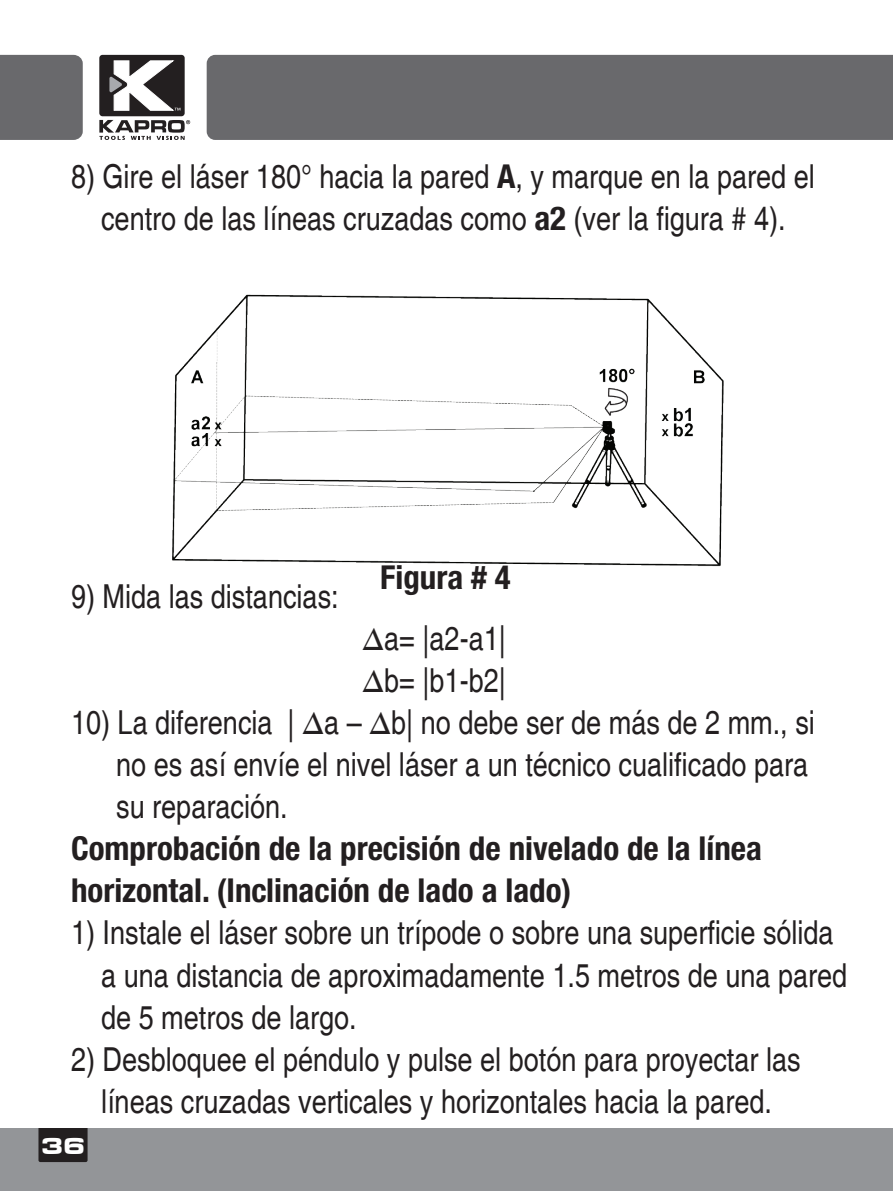
<style>
.page{position:relative;width:893px;height:1191px;background:#fff}
.page>*{position:absolute;margin:0;border:0;box-sizing:border-box;transform-origin:0 0}
.t1{font:condensed 33px/42px "Helvetica";color:#231f20}
.t2{font:700 condensed 33px/42px "Helvetica Neue";color:#231f20}
.t3{font:24px "Microgramma D Bold Exte";color:#fff}
.s1{font-family:"Helvetica Neue";font-weight:700}
</style>
<div class="page">
<div style="left:0;top:1128px;width:893px;height:63px;background:#939598"></div>
<div style="left:38px;top:1128px;width:50px;height:34px;background:#231f20"></div>
<div style="left:99px;top:55px;width:86px;height:61px;background:#231f20;border-radius:3px"></div>
<svg style="left:99px;top:120px;width:91px;height:20px"></svg>
<svg style="left:109px;top:61px;width:71px;height:49px"></svg>
<div style="left:0;top:55px;width:83px;height:85px;background:#69696c"></div>
<div style="left:207px;top:55px;width:686px;height:85px;background:#69696c"></div>
<img style="left:172px;top:294px;width:552px;height:273px">
<p class="t1" style="left:71px;top:156px;width:745px;text-align:center">8) Gire el láser 180° hacia la pared <span class="s1">A</span>, y marque en la pared el centro de las líneas cruzadas como <span class="s1">a2</span> (ver la figura # 4).</p>
<p class="t1" style="left:71px;top:576px;width:269px">9) Mida las distancias:</p>
<p class="t2" style="left:380px;top:556px;width:132px">Figura # 4</p>
<p class="t1" style="left:362px;top:618px;width:145px">Δa= |a2-a1|<br>Δb= |b1-b2|</p>
<p class="t1" style="left:116px;top:702px;width:700px;text-indent:-45px">10) La diferencia | Δa – Δb| no debe ser de más de 2 mm., si no es así envíe el nivel láser a un técnico cualificado para su reparación.</p>
<p class="t2" style="left:71px;top:827px;width:692px">Comprobación de la precisión de nivelado de la línea horizontal. (Inclinación de lado a lado)</p>
<p class="t1" style="left:101px;top:912px;width:748px;text-indent:-30px">1) Instale el láser sobre un trípode o sobre una superficie sólida a una distancia de aproximadamente 1.5 metros de una pared de 5 metros de largo.</p>
<p class="t1" style="left:71px;top:1038px;width:731px;text-align:center">2) Desbloquee el péndulo y pulse el botón para proyectar las líneas cruzadas verticales y horizontales hacia la pared.</p>
<p class="t3" style="left:42px;top:1129px;width:45px">36</p>
</div>
